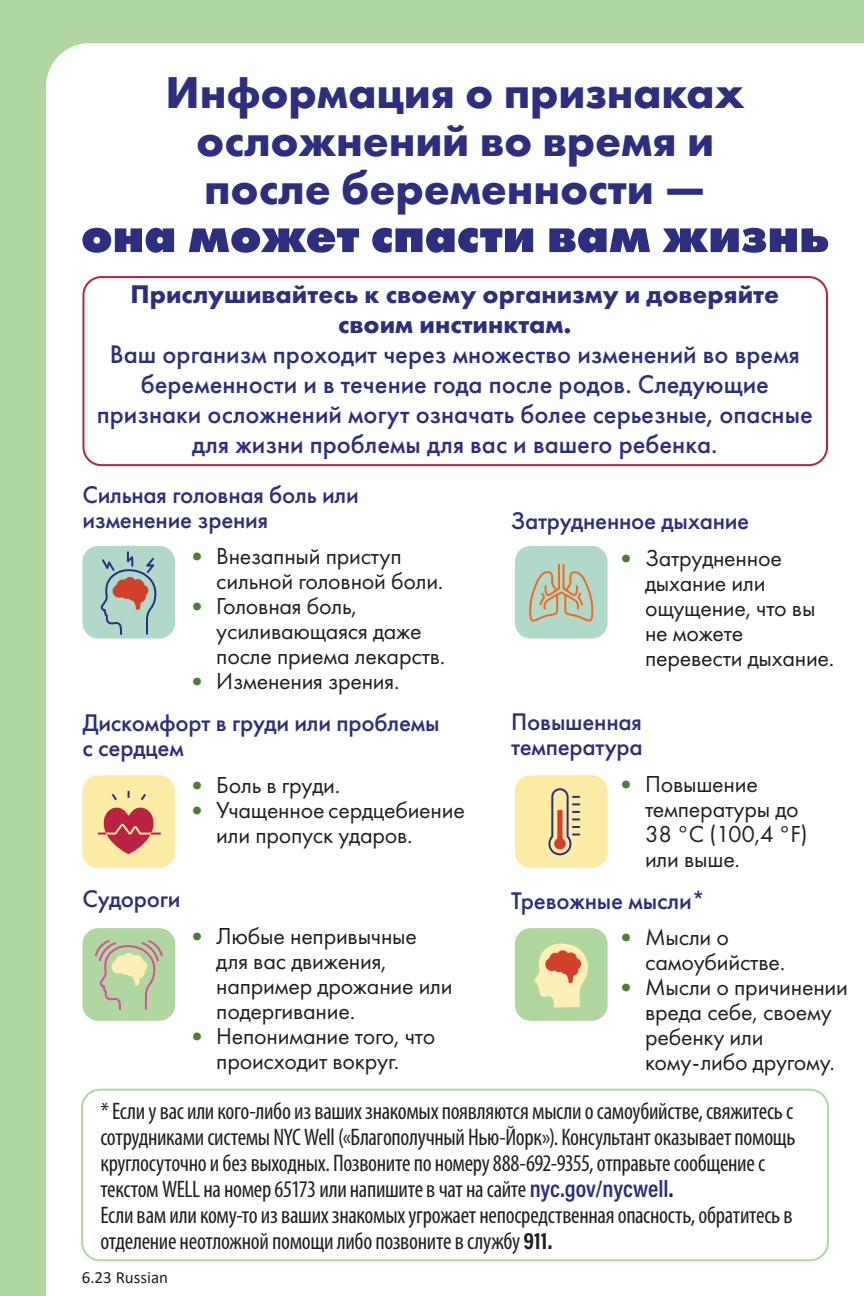
<style>
.page{position:relative;width:864px;height:1296px;background:#afd79f}
.page>*{position:absolute;margin:0;border:0;box-sizing:border-box;transform-origin:0 0}
.t1{font:800 50.6px "Futura PT";letter-spacing:-.005em;color:#2e2e81}
.t2{font:700 46.4px/48px "Futura PT";letter-spacing:-.005em;color:#2e2e81;text-align:center}
.t3{font:500 26.4px/30px "Futura PT";color:#2e2e81;text-align:center}
.t4{font:700 26.4px/30px "Futura PT";color:#2e2e81;text-align:center}
.t5{font:500 25px/25px "Futura PT";letter-spacing:-.01em;color:#2e2e81}
.t6{font:24px/25px "Futura PT";letter-spacing:-.01em;color:#231f20}
.t7{font:condensed 24px/26px "Myriad Pro";letter-spacing:-.015em;color:#231f20}
.t8{font:17px "Calibri";color:#231f20}
.s1{font-size:28px;color:#507c3b}
.s2{font-family:"Acumin Pro Cond";font-weight:600;font-stretch:normal;color:#2e2e81}
.s3{font-family:"Acumin Pro Cond";font-weight:700;font-stretch:normal}
</style>
<div class="page">
<div style="left:46px;top:43px;width:818px;height:1253px;background:#fff"></div>
<div style="left:83px;top:277px;width:744px;height:188px;background:#fff;border-radius:18px"></div>
<div style="left:82px;top:276px;width:746px;height:190px;border:2px solid #bb2143;border-radius:18px"></div>
<div style="left:82px;top:1090px;width:746px;height:170px;background:#fff;border-radius:18px"></div>
<div style="left:81px;top:1089px;width:748px;height:172px;border:2px solid #afd79f;border-radius:18px"></div>
<div style="left:82px;top:928px;width:93px;height:93px;background:#afd79f;border-radius:16px"></div>
<svg style="left:94px;top:940px;width:69px;height:70px"></svg>
<div style="left:82px;top:546px;width:93px;height:93px;background:#b0d9ca;border-radius:16px"></div>
<svg style="left:100px;top:551px;width:57px;height:84px"></svg>
<div style="left:82px;top:775px;width:93px;height:93px;background:#fceba5;border-radius:16px"></div>
<svg style="left:98px;top:790px;width:63px;height:64px"></svg>
<div style="left:515px;top:546px;width:93px;height:93px;background:#b0d9ca;border-radius:16px"></div>
<svg style="left:529px;top:564px;width:65px;height:58px"></svg>
<div style="left:515px;top:928px;width:93px;height:93px;background:#afd79f;border-radius:16px"></div>
<svg style="left:534px;top:943px;width:54px;height:64px"></svg>
<div style="left:515px;top:775px;width:93px;height:93px;background:#fceba5;border-radius:16px"></div>
<svg style="left:548px;top:788px;width:31px;height:68px"></svg>
<p class="t2" style="left:166px;top:67px;width:581px">Информация о признаках осложнений во время и после беременности —</p>
<p class="t1" style="left:81px;top:203px;width:750px">она может спасти вам жизнь</p>
<p class="t4" style="left:131px;top:279px;width:650px">Прислушивайтесь к своему организму и доверяйте своим инстинктам.</p>
<p class="t3" style="left:97px;top:339px;width:717px">Ваш организм проходит через множество изменений во время беременности и в течение года после родов. Следующие признаки осложнений могут означать более серьезные, опасные для жизни проблемы для вас и вашего ребенка.</p>
<p class="t5" style="left:82px;top:482px;width:278px">Сильная головная боль или изменение зрения</p>
<p class="t6" style="left:216px;top:544px;width:229px;text-indent:-33px"><span class="s1">•</span> Внезапный приступ сильной головной боли.</p>
<p class="t6" style="left:216px;top:594px;width:231px;text-indent:-33px"><span class="s1">•</span> Головная боль, усиливающаяся даже после приема лекарств.</p>
<p class="t6" style="left:183px;top:669px;width:218px"><span class="s1">•</span> Изменения зрения.</p>
<p class="t5" style="left:82px;top:710px;width:359px">Дискомфорт в груди или проблемы с сердцем</p>
<p class="t6" style="left:183px;top:772px;width:159px"><span class="s1">•</span> Боль в груди.</p>
<p class="t6" style="left:216px;top:797px;width:250px;text-indent:-33px"><span class="s1">•</span> Учащенное сердцебиение или пропуск ударов.</p>
<p class="t5" style="left:82px;top:886px;width:100px">Судороги</p>
<p class="t6" style="left:216px;top:923px;width:238px;text-indent:-33px"><span class="s1">•</span> Любые непривычные для вас движения, например дрожание или подергивание.</p>
<p class="t6" style="left:183px;top:1023px;width:254px;text-align:center"><span class="s1">•</span> Непонимание того, что происходит вокруг.</p>
<p class="t5" style="left:511px;top:508px;width:240px">Затрудненное дыхание</p>
<p class="t6" style="left:645px;top:545px;width:191px;text-indent:-33px"><span class="s1">•</span> Затрудненное дыхание или ощущение, что вы не можете перевести дыхание.</p>
<p class="t5" style="left:511px;top:709px;width:133px">Повышенная температура</p>
<p class="t6" style="left:645px;top:771px;width:164px;text-indent:-33px"><span class="s1">•</span> Повышение температуры до<br>38 °C (100,4 °F) или выше.</p>
<p class="t5" style="left:511px;top:888px;width:196px">Тревожные мысли*</p>
<p class="t6" style="left:645px;top:924px;width:142px;text-indent:-33px"><span class="s1">•</span> Мысли о самоубийстве.</p>
<p class="t6" style="left:645px;top:974px;width:204px;text-indent:-33px"><span class="s1">•</span> Мысли о причинении вреда себе, своему ребенку или кому-либо другому.</p>
<p class="t7" style="left:100px;top:1097px;width:697px">* Если у вас или кого-либо из ваших знакомых появляются мысли о самоубийстве, свяжитесь с сотрудниками системы NYC Well («Благополучный Нью-Йорк»). Консультант оказывает помощь круглосуточно и без выходных. Позвоните по номеру 888-692-9355, отправьте сообщение с текстом WELL на номер 65173 или напишите в чат на сайте <span class="s2">nyc.gov/nycwell</span><span class="s3">.</span></p>
<p class="t7" style="left:100px;top:1201px;width:694px">Если вам или кому-то из ваших знакомых угрожает непосредственная опасность, обратитесь в отделение неотложной помощи либо позвоните в службу <span class="s3">911.</span></p>
<p class="t8" style="left:82px;top:1266px;width:88px">6.23 Russian</p>
</div>
